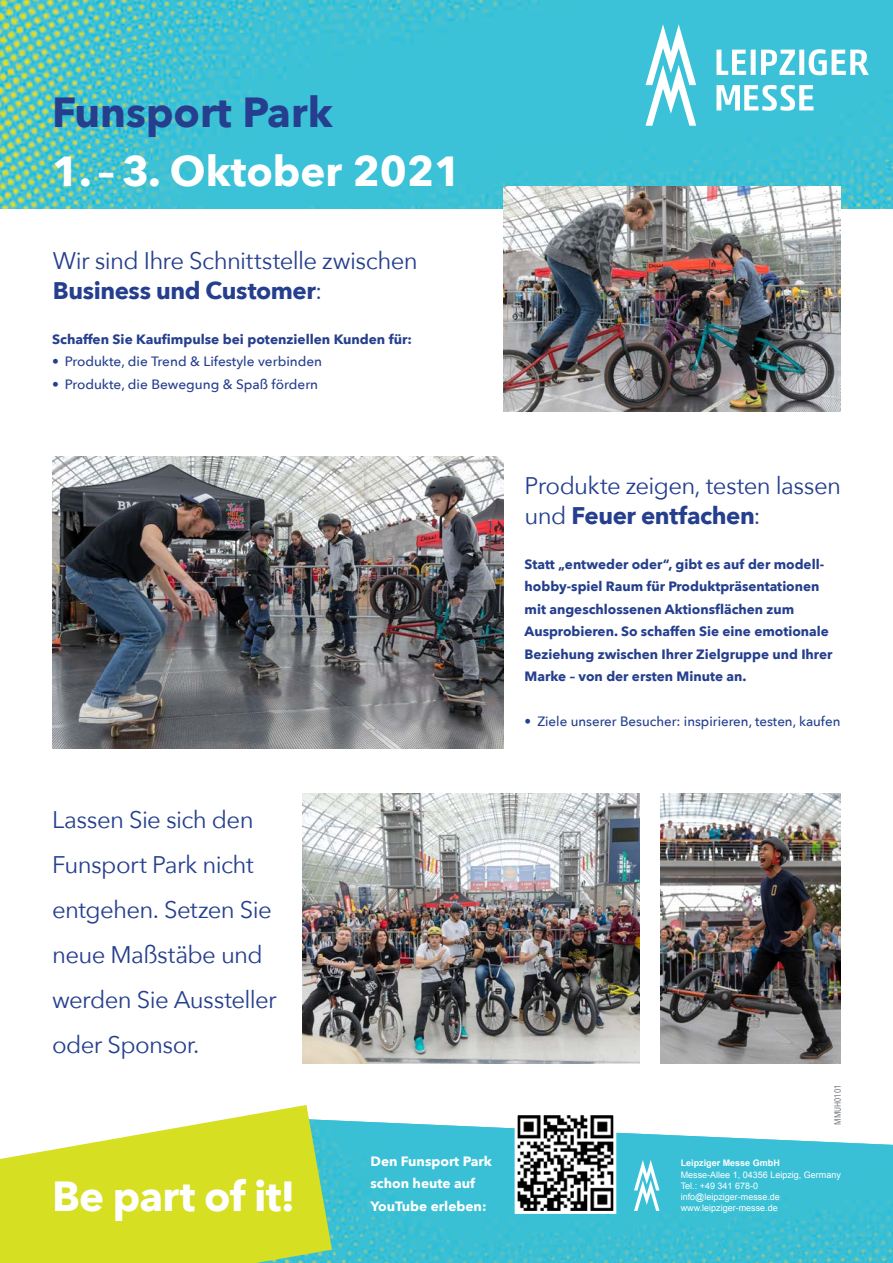
<style>
.page{position:relative;width:893px;height:1263px;background:#fff}
.page>*{position:absolute;margin:0;border:0;box-sizing:border-box;transform-origin:0 0}
.t1{font:700 42px "Avenir Next";color:#fff}
.t2{font:700 42px "Avenir Next";color:#253f8e}
.t3{font:700 42px "Avenir Next";letter-spacing:-.02em;color:#fff}
.t4{font:24px/45px "Avenir Next";letter-spacing:-.025em;color:#253f8e}
.t5{font:700 24px "Avenir Next";letter-spacing:-.02em;color:#253f8e}
.t6{font:700 13.5px/22.5px "Avenir Next";color:#253f8e}
.t7{font:500 13.5px "Avenir Next";color:#253f8e}
.t8{font:700 13.5px "Avenir Next";color:#fff}
.t9{font:9px "Arial";color:#fff}
.t10{font:700 9px "Arial";color:#fff}
.t11{font:9px "Avenir Next Condensed";color:#62676f}
.s1{font-weight:400}
</style>
<div class="page">
<img style="left:332px;top:1120px;width:561px;height:143px">
<svg style="left:0;top:1105px;width:332px;height:158px;fill:#d6df21"></svg>
<img style="left:0;top:0;width:893px;height:209px">
<svg style="left:716px;top:85px;width:97px;height:26px"></svg>
<svg style="left:716px;top:49px;width:153px;height:26px"></svg>
<svg style="left:645px;top:24px;width:51px;height:102px"></svg>
<img style="left:503px;top:186px;width:338px;height:225px">
<img style="left:52px;top:456px;width:451px;height:293px">
<svg style="left:634px;top:1160px;width:25px;height:51px"></svg>
<img style="left:302px;top:794px;width:338px;height:270px">
<img style="left:661px;top:794px;width:180px;height:270px">
<svg style="left:513px;top:1115px;width:105px;height:100px"></svg>
<p class="t2" style="left:52px;top:76px;width:282px">Funsport Park</p>
<p class="t1" style="left:52px;top:135px;width:411px">1. – 3. Oktober 2021</p>
<p class="t4" style="left:53px;top:237px;width:366px">Wir sind Ihre Schnittstelle zwischen</p>
<p class="t5" style="left:53px;top:269px;width:271px">Business und Customer<span class="s1">:</span></p>
<p class="t6" style="left:52px;top:327px;width:361px">Schaffen Sie Kaufimpulse bei potenziellen Kunden für:</p>
<p class="t7" style="left:52px;top:350px;width:272px">• Produkte, die Trend &amp; Lifestyle verbinden</p>
<p class="t7" style="left:52px;top:372px;width:268px">• Produkte, die Bewegung &amp; Spaß fördern</p>
<p class="t4" style="left:52px;top:796px;width:226px">Lassen Sie sich den<br>Funsport Park nicht entgehen. Setzen Sie neue Maßstäbe und werden Sie Aussteller oder Sponsor.</p>
<p class="t3" style="left:52px;top:1160px;width:245px">Be part of it!</p>
<p class="t4" style="left:525px;top:462px;width:318px">Produkte zeigen, testen lassen</p>
<p class="t5" style="left:525px;top:494px;width:238px"><span class="s1">und</span> Feuer entfachen<span class="s1">:</span></p>
<p class="t6" style="left:525px;top:552px;width:309px">Statt „entweder oder“, gibt es auf der modell&shy;hobby-spiel Raum für Produktpräsentationen mit angeschlossenen Aktionsflächen zum Ausprobieren. So schaffen Sie eine emotionale Beziehung zwischen Ihrer Zielgruppe und Ihrer Marke – von der ersten Minute an.</p>
<p class="t7" style="left:525px;top:710px;width:317px">• Ziele unserer Besucher: inspirieren, testen, kaufen</p>
<p class="t8" style="left:370px;top:1149px;width:123px">Den Funsport Park</p>
<p class="t8" style="left:370px;top:1172px;width:106px">schon heute auf</p>
<p class="t8" style="left:370px;top:1194px;width:118px">YouTube erleben:</p>
<p class="t11" style="left:830px;top:1125px;width:41px;rotate:-90deg">MMUH0101</p>
<p class="t10" style="left:681px;top:1157px;width:101px">Leipziger Messe GmbH</p>
<p class="t9" style="left:681px;top:1168px;width:162px">Messe-Allee 1, 04356 Leipzig, Germany</p>
<p class="t9" style="left:681px;top:1179px;width:79px">Tel.: +49 341 678-0</p>
<p class="t9" style="left:681px;top:1191px;width:101px">info@leipziger-messe.de</p>
<p class="t9" style="left:681px;top:1202px;width:99px">www.leipziger-messe.de</p>
</div>
